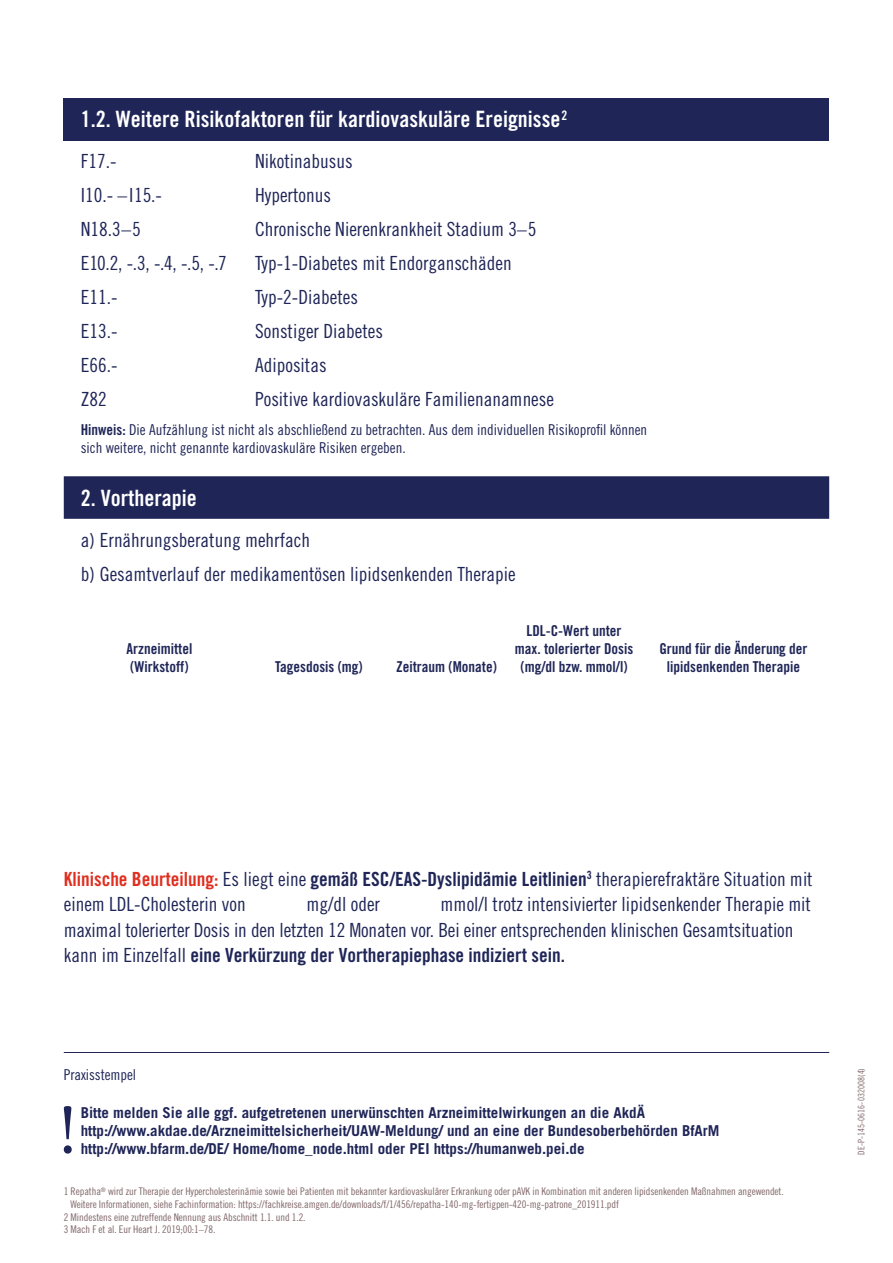
<style>
.page{position:relative;width:893px;height:1263px;background:#fff}
.page>*{position:absolute;margin:0;border:0;box-sizing:border-box;transform-origin:0 0}
.t1{font:22.5px "Trade Gothic LT Std Bd Cn 20";color:#fff}
.t2{font:19.5px/25.5px "Trade Gothic LT Std Cn 18";color:#1f2557}
.t3{font:19.5px "Trade Gothic LT Std Bd Cn 20";color:#1f2557}
.t4{font:700 15px/18px "Trade Gothic LT Std";color:#1f2557}
.t5{font:15px/18px "Trade Gothic LT Std Cn 18";color:#1f2557}
.t6{font:15px/18px "Trade Gothic LT Std Bd Cn 20";color:#1f2557;text-align:center}
.t7{font:10.5px "Trade Gothic LT Std Cn 18";letter-spacing:-.01em;color:#806669}
.t8{font:9px "Trade Gothic LT Std Cn 18";letter-spacing:.015em;color:#806669}
.s1{font-family:"Trade Gothic LT Std Bd Cn 20"}
.s2{font-family:"Trade Gothic LT Std Bd Cn 20";color:#e02e1f}
.s3{font-family:"Trade Gothic LT Std Cn 18"}
</style>
<div class="page">
<div style="left:64px;top:98px;width:765px;height:42px;background:#1f2557"></div>
<div style="left:64px;top:476px;width:765px;height:43px;background:#1f2557"></div>
<hr style="left:64px;top:1052px;width:765px;height:1px;background:#1f2557">
<svg style="left:64px;top:1106px;width:8px;height:47px"></svg>
<p class="t1" style="left:81px;top:105px;width:488px">1.2. Weitere Risikofaktoren für kardiovaskuläre Ereignisse<sup>2</sup></p>
<p class="t2" style="left:81px;top:148px;width:37px">F17.-</p>
<p class="t2" style="left:255px;top:148px;width:99px">Nikotinabusus</p>
<p class="t2" style="left:81px;top:182px;width:83px">I10.- –I15.-</p>
<p class="t2" style="left:255px;top:182px;width:77px">Hypertonus</p>
<p class="t2" style="left:81px;top:216px;width:62px">N18.3–5</p>
<p class="t2" style="left:255px;top:216px;width:283px">Chronische Nierenkrankheit Stadium 3–5</p>
<p class="t2" style="left:81px;top:250px;width:147px">E10.2, -.3, -.4, -.5, -.7</p>
<p class="t2" style="left:255px;top:250px;width:258px">Typ-1-Diabetes mit Endorganschäden</p>
<p class="t2" style="left:81px;top:284px;width:38px">E11.-</p>
<p class="t2" style="left:255px;top:284px;width:104px">Typ-2-Diabetes</p>
<p class="t2" style="left:81px;top:318px;width:38px">E13.-</p>
<p class="t2" style="left:255px;top:318px;width:129px">Sonstiger Diabetes</p>
<p class="t2" style="left:81px;top:352px;width:38px">E66.-</p>
<p class="t2" style="left:255px;top:352px;width:73px">Adipositas</p>
<p class="t2" style="left:81px;top:386px;width:27px">Z82</p>
<p class="t2" style="left:255px;top:386px;width:300px">Positive kardiovaskuläre Familienanamnese</p>
<p class="t5" style="left:81px;top:421px;width:568px"><span class="s1">Hinweis:</span> Die Aufzählung ist nicht als abschließend zu betrachten. Aus dem individuellen Risikoprofil können sich weitere, nicht genannte kardiovaskuläre Risiken ergeben.</p>
<p class="t1" style="left:81px;top:484px;width:118px">2. Vortherapie</p>
<p class="t2" style="left:81px;top:523px;width:437px;line-height:34px">a) Ernährungsberatung mehrfach<br>b) Gesamtverlauf der medikamentösen lipidsenkenden Therapie</p>
<p class="t6" style="left:127px;top:639px;width:67px;text-align:left">Arzneimittel (Wirkstoff)</p>
<p class="t6" style="left:275px;top:657px;width:89px">Tagesdosis (mg)</p>
<p class="t6" style="left:396px;top:657px;width:102px">Zeitraum (Monate)</p>
<p class="t6" style="left:515px;top:621px;width:120px">LDL-C-Wert unter max. tolerierter Dosis (mg/dl bzw. mmol/l)</p>
<p class="t6" style="left:659px;top:639px;width:150px">Grund für die Änderung der lipidsenkenden Therapie</p>
<p class="t2" style="left:64px;top:866px;width:750px"><span class="s2">Klinische Beurteilung:</span> Es liegt eine <span class="s1">gemäß ESC/EAS-Dyslipidämie Leitlinien</span><sup>3</sup> therapierefraktäre Situation mit einem LDL-Cholesterin von</p>
<p class="t2" style="left:64px;top:891px;width:748px;text-indent:377px">mmol/l trotz intensivierter lipidsenkender Therapie mit maximal tolerierter Dosis in den letzten 12 Monaten vor. Bei einer entsprechenden klinischen Gesamtsituation</p>
<p class="t3" style="left:64px;top:943px;width:503px"><span class="s3">kann im Einzelfall</span> eine Verkürzung der Vortherapiephase indiziert sein.</p>
<p class="t2" style="left:306px;top:891px;width:75px">mg/dl oder</p>
<p class="t5" style="left:64px;top:1065px;width:74px">Praxisstempel</p>
<p class="t4" style="left:81px;top:1103px;width:640px">Bitte melden Sie alle ggf. aufgetretenen unerwünschten Arzneimittelwirkungen an die AkdÄ http://www.akdae.de/Arzneimittelsicherheit/UAW-Meldung/ und an eine der Bundesoberbehörden BfArM http://www.bfarm.de/DE/ Home/home_node.html oder PEI https://humanweb.pei.de</p>
<p class="t7" style="left:64px;top:1185px;width:721px">1 Repatha<sup>®</sup> wird zur Therapie der Hypercholesterinämie sowie bei Patienten mit bekannter kardiovaskulärer Erkrankung oder pAVK in Kombination mit anderen lipidsenkenden Maßnahmen angewendet.</p>
<p class="t7" style="left:71px;top:1198px;width:550px">Weitere Informationen, siehe Fachinformation: https://fachkreise.amgen.de/downloads/f/1/456/repatha-140-mg-fertigpen-420-mg-patrone_201911.pdf</p>
<p class="t7" style="left:64px;top:1210px;width:243px">2 Mindestens eine zutreffende Nennung aus Abschnitt 1.1. und 1.2.</p>
<p class="t7" style="left:64px;top:1223px;width:153px">3 Mach F et al. Eur Heart J. 2019;00:1–78.</p>
<p class="t8" style="left:856px;top:1154px;width:88px;rotate:-90deg">DE-P-145-0616-032008(4)</p>
</div>
